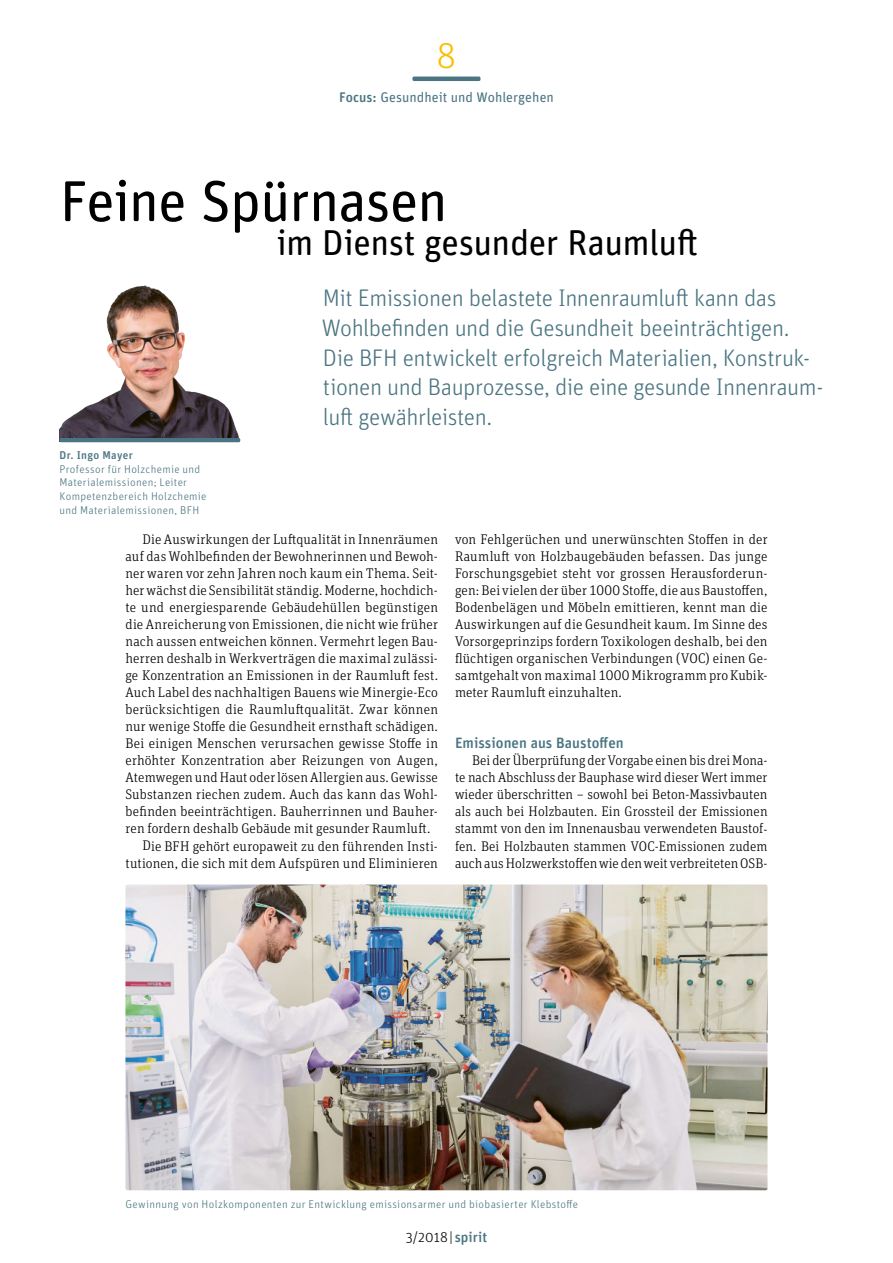
<style>
.page{position:relative;width:893px;height:1263px;background:#fff}
.page>*{position:absolute;margin:0;border:0;box-sizing:border-box;transform-origin:0 0}
.t1{font:57.75px "Unit Rounded Pro";letter-spacing:-.02em;color:#000}
.t2{font:36px "Unit Rounded Pro";letter-spacing:-.015em;color:#000}
.t3{font:300 36px "Unit Rounded Pro";color:#fbbe00}
.t4{font:300 24px/29.7px "Unit Rounded Pro";letter-spacing:-.02em;color:#4b7582}
.t5{font:500 15px "Unit Rounded Pro";color:#4b7582}
.t6{font:300 14.25px "Unit Rounded Pro";color:#000}
.t7{font:300 13.95px/17px "Unit Slab Pro";letter-spacing:.015em;color:#000;text-align:justify}
.t8{font:13.95px "Unit Rounded Pro";letter-spacing:.005em;color:#4b7582}
.t9{font:300 11.25px/13.6px "Unit Rounded Pro";letter-spacing:.03em;color:#4b7582}
.t10{font:500 11.25px "Unit Rounded Pro";letter-spacing:.025em;color:#4b7582}
.s1{font-weight:500}
.s2{font-weight:500;color:#4b7582}
</style>
<div class="page">
<hr style="left:412px;top:77px;width:68px;height:4px;background:#4b7582;border-radius:2px">
<img style="left:60px;top:285px;width:179px;height:153px">
<hr style="left:60px;top:438px;width:180px;height:4px;background:#4b7582;border-radius:2px">
<img style="left:125px;top:884px;width:642px;height:306px">
<h2 class="t3" style="left:437px;top:33px;width:21px">8</h2>
<p class="t8" style="left:339px;top:88px;width:216px"><span class="s1">Focus:</span> Gesundheit und Wohlergehen</p>
<h1 class="t1" style="left:60px;top:161px;width:390px">Feine Spürnasen</h1>
<h2 class="t2" style="left:276px;top:218px;width:423px">im Dienst gesunder Raumluft</h2>
<h3 class="t4" style="left:322px;top:283px;width:503px">Mit Emissionen belastete Innenraumluft kann das Wohlbefinden und die Gesundheit beeinträchtigen.<br>Die BFH entwickelt erfolgreich Materialien, Konstruk&shy;tionen und Bauprozesse, die eine gesunde Innenraum&shy;luft gewährleisten.</h3>
<p class="t10" style="left:60px;top:447px;width:75px">Dr. Ingo Mayer</p>
<p class="t9" style="left:60px;top:462px;width:149px">Professor für Holzchemie und<br>Materialemissionen; Leiter<br>Kompetenzbereich Holzchemie und Materialemissionen, BFH</p>
<p class="t7" style="left:142px;top:531px;width:297px">Die Auswirkungen der Luftqualität in Innenräumen</p>
<p class="t7" style="left:125px;top:548px;width:314px">auf das Wohlbefinden der Bewohnerinnen und Bewoh-</p>
<p class="t7" style="left:125px;top:565px;width:314px">ner waren vor zehn Jahren noch kaum ein Thema. Seit-</p>
<p class="t7" style="left:125px;top:582px;width:314px">her wächst die Sensibilität ständig. Moderne, hochdich-</p>
<p class="t7" style="left:125px;top:599px;width:314px">te und energiesparende Gebäudehüllen begünstigen</p>
<p class="t7" style="left:125px;top:616px;width:314px">die Anreicherung von Emissionen, die nicht wie früher</p>
<p class="t7" style="left:125px;top:633px;width:314px">nach aussen entweichen können. Vermehrt legen Bau-</p>
<p class="t7" style="left:125px;top:650px;width:314px">herren deshalb in Werkverträgen die maximal zulässi-</p>
<p class="t7" style="left:125px;top:667px;width:314px">ge Konzentration an Emissionen in der Raumluft fest.</p>
<p class="t7" style="left:125px;top:684px;width:314px">Auch Label des nachhaltigen Bauens wie Minergie-Eco</p>
<p class="t7" style="left:125px;top:701px;width:314px">berücksichtigen die Raumluftqualität. Zwar können</p>
<p class="t7" style="left:125px;top:718px;width:314px">nur wenige Stoffe die Gesundheit ernsthaft schädigen.</p>
<p class="t7" style="left:125px;top:735px;width:314px">Bei einigen Menschen verursachen gewisse Stoffe in</p>
<p class="t7" style="left:125px;top:752px;width:314px">erhöhter Konzentration aber Reizungen von Augen,</p>
<p class="t7" style="left:125px;top:769px;width:314px">Atemwegen und Haut oder lösen Allergien aus. Gewisse</p>
<p class="t7" style="left:125px;top:786px;width:314px">Substanzen riechen zudem. Auch das kann das Wohl-</p>
<p class="t7" style="left:125px;top:803px;width:314px">befinden beeinträchtigen. Bauherrinnen und Bauher-</p>
<p class="t7" style="left:125px;top:820px;width:306px">ren fordern deshalb Gebäude mit gesunder Raumluft.</p>
<p class="t7" style="left:142px;top:837px;width:297px">Die BFH gehört europaweit zu den führenden Insti-</p>
<p class="t7" style="left:125px;top:854px;width:314px">tutionen, die sich mit dem Aufspüren und Eliminieren</p>
<p class="t7" style="left:455px;top:531px;width:314px">von Fehlgerüchen und unerwünschten Stoffen in der Raumluft von Holzbaugebäuden befassen. Das junge Forschungsgebiet steht vor grossen Herausforderun&shy;gen: Bei vielen der über 1000 Stoffe, die aus Baustoffen, Bodenbelägen und Möbeln emittieren, kennt man die Auswirkungen auf die Gesundheit kaum. Im Sinne des Vorsorgeprinzips fordern Toxikologen deshalb, bei den flüchtigen organischen Verbindungen (VOC) einen Ge&shy;samtgehalt von maximal 1000 Mikrogramm pro Kubik&shy;meter Raumluft einzuhalten.</p>
<p class="t5" style="left:455px;top:733px;width:170px">Emissionen aus Baustoffen</p>
<p class="t7" style="left:455px;top:752px;width:314px;text-indent:17px">Bei der Überprüfung der Vorgabe einen bis drei Mona&shy;te nach Abschluss der Bauphase wird dieser Wert immer wieder überschritten – sowohl bei Beton-Massivbauten als auch bei Holzbauten. Ein Grossteil der Emissionen stammt von den im Innenausbau verwendeten Baustof&shy;fen. Bei Holzbauten stammen VOC-Emissionen zudem auch aus Holzwerkstoffen wie den weit verbreiteten OSB-</p>
<p class="t9" style="left:125px;top:1197px;width:454px">Gewinnung von Holzkomponenten zur Entwicklung emissionsarmer und biobasierter Klebstoffe</p>
<p class="t6" style="left:406px;top:1228px;width:83px">3/2018| <span class="s2">spirit</span></p>
</div>
